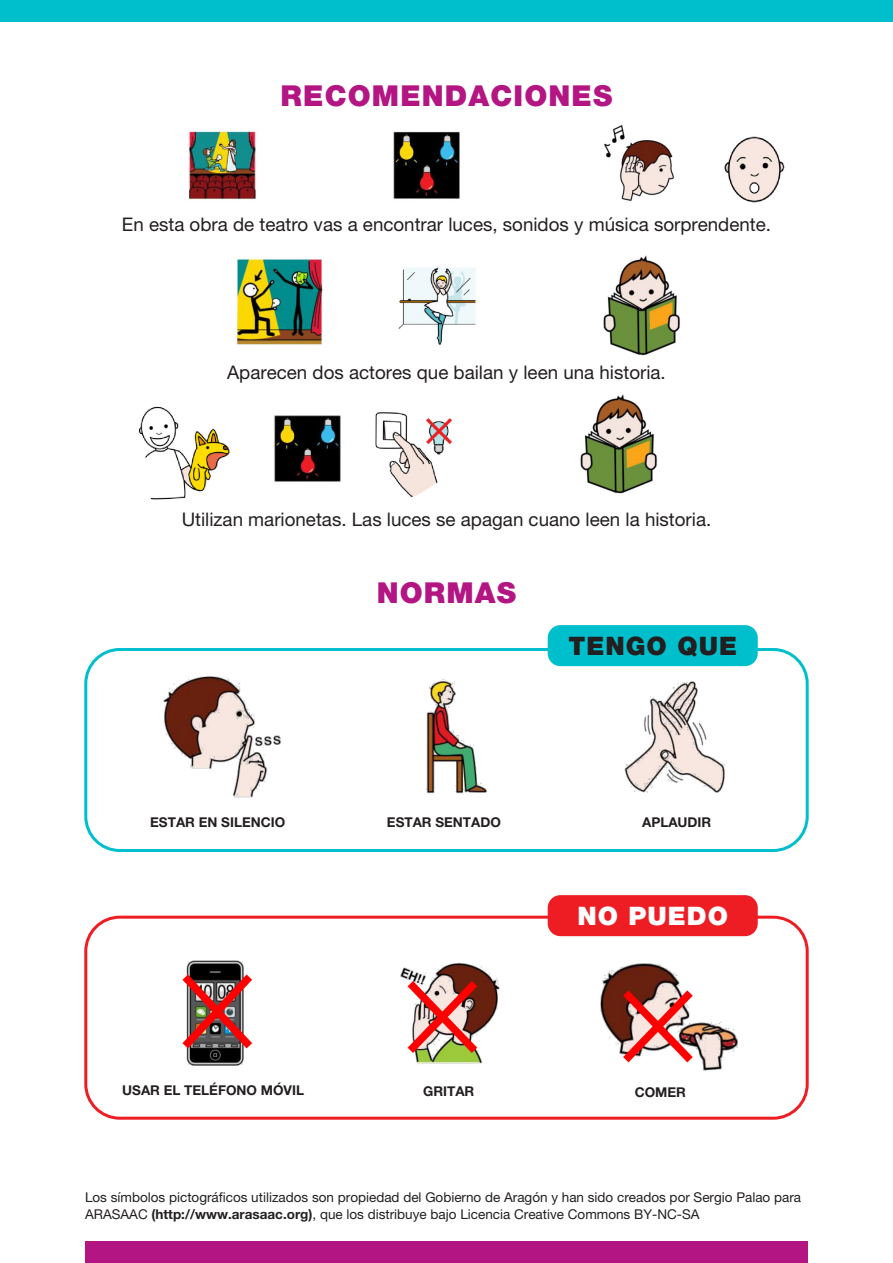
<style>
.page{position:relative;width:893px;height:1263px;background:#fff}
.page>*{position:absolute;margin:0;border:0;box-sizing:border-box;transform-origin:0 0}
.t1{font:900 28.95px "Helvetica Neue LT Pro";letter-spacing:.04em;color:#b31683}
.t2{font:900 25.5px "Helvetica Neue LT Pro";letter-spacing:.04em;color:#231f20}
.t3{font:900 25.5px "Helvetica Neue LT Pro";letter-spacing:.04em;color:#fff}
.t4{font:18.75px "Helvetica Neue LT Pro";color:#231f20}
.t5{font:13.5px/16.5px "Helvetica Neue LT Pro";color:#231f20}
.t6{font:700 13.5px "Helvetica Neue LT Pro";color:#231f20}
.s1{font-weight:700}
</style>
<div class="page">
<img style="left:188px;top:125px;width:597px;height:78px">
<img style="left:236px;top:255px;width:444px;height:100px">
<img style="left:138px;top:394px;width:519px;height:106px">
<div style="left:0;top:0;width:893px;height:21px;background:#00bfcc"></div>
<div style="left:85px;top:1242px;width:723px;height:21px;background:#b31683"></div>
<img style="left:163px;top:676px;width:562px;height:122px">
<div style="left:84px;top:648px;width:725px;height:204px;border:3px solid #00bfcc;border-radius:34px"></div>
<div style="left:548px;top:625px;width:210px;height:41px;background:#00bfcc;border-radius:13px"></div>
<img style="left:182px;top:934px;width:556px;height:137px">
<div style="left:84px;top:916px;width:725px;height:204px;border:3px solid #ee1d23;border-radius:34px"></div>
<div style="left:548px;top:895px;width:210px;height:41px;background:#ee1d23;border-radius:13px"></div>
<p class="t1" style="left:281px;top:78px;width:333px">RECOMENDACIONES</p>
<p class="t4" style="left:122px;top:213px;width:651px">En esta obra de teatro vas a encontrar luces, sonidos y música sorprendente.</p>
<p class="t4" style="left:227px;top:361px;width:440px">Aparecen dos actores que bailan y leen una historia.</p>
<p class="t4" style="left:182px;top:509px;width:531px">Utilizan marionetas. Las luces se apagan cuano leen la historia.</p>
<p class="t1" style="left:377px;top:575px;width:141px">NORMAS</p>
<p class="t2" style="left:568px;top:630px;width:170px">TENGO QUE</p>
<p class="t6" style="left:150px;top:814px;width:137px">ESTAR EN SILENCIO</p>
<p class="t6" style="left:387px;top:814px;width:116px">ESTAR SENTADO</p>
<p class="t6" style="left:642px;top:814px;width:71px">APLAUDIR</p>
<p class="t3" style="left:577px;top:900px;width:152px">NO PUEDO</p>
<p class="t6" style="left:122px;top:1082px;width:183px">USAR EL TELÉFONO MÓVIL</p>
<p class="t6" style="left:423px;top:1083px;width:53px">GRITAR</p>
<p class="t6" style="left:635px;top:1084px;width:53px">COMER</p>
<p class="t5" style="left:85px;top:1189px;width:718px">Los símbolos pictográficos utilizados son propiedad del Gobierno de Aragón y han sido creados por Sergio Palao para<br>ARASAAC <span class="s1">(http://www.arasaac.org)</span>, que los distribuye bajo Licencia Creative Commons BY-NC-SA</p>
</div>
